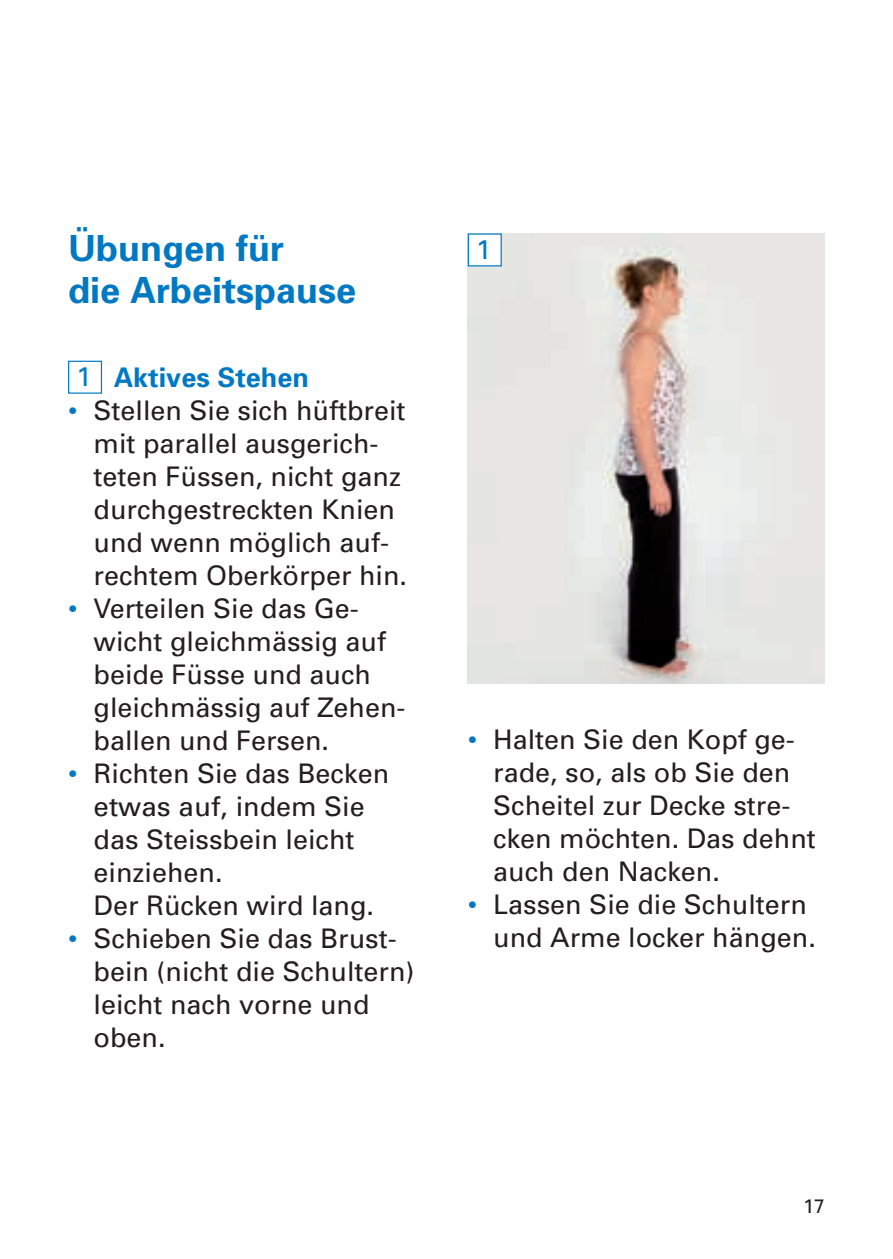
<style>
.page{position:relative;width:893px;height:1259px;background:#fff}
.page>*{position:absolute;margin:0;border:0;box-sizing:border-box;transform-origin:0 0}
.t1{font:700 36px/42px "Univers";color:#0079c2}
.t2{font:27px/33px "Univers";color:#231f20}
.t3{font:700 27px "Univers";color:#0079c2}
.t4{font:27px "Univers";color:#0079c2}
.t5{font:19.5px "Univers";color:#231f20}
.s1{color:#0079c2}
</style>
<div class="page">
<img style="left:468px;top:233px;width:357px;height:450px">
<div style="left:468px;top:233px;width:34px;height:33px;background:#fff;border:1px solid #0079c2"></div>
<div style="left:68px;top:361px;width:34px;height:33px;background:#fff;border:1px solid #0079c2"></div>
<h1 class="t1" style="left:68px;top:226px;width:290px">Übungen für<br>die Arbeitspause</h1>
<p class="t3" style="left:114px;top:360px;width:197px">Aktives Stehen</p>
<p class="t2" style="left:94px;top:393px;width:315px;text-indent:-26px"><span class="s1">•</span> Stellen Sie sich hüftbreit mit parallel ausgerich&shy;teten Füssen, nicht ganz durchgestreckten Knien und wenn möglich auf&shy;rechtem Oberkörper hin.</p>
<p class="t2" style="left:94px;top:591px;width:314px;text-indent:-26px"><span class="s1">•</span> Verteilen Sie das Ge&shy;wicht gleichmässig auf beide Füsse und auch gleichmässig auf Zehen&shy;ballen und Fersen.</p>
<p class="t2" style="left:94px;top:756px;width:297px;text-indent:-26px"><span class="s1">•</span> Richten Sie das Becken etwas auf, indem Sie das Steissbein leicht einziehen.<br>Der Rücken wird lang.</p>
<p class="t2" style="left:94px;top:921px;width:323px;text-indent:-26px"><span class="s1">•</span> Schieben Sie das Brust&shy;bein (nicht die Schultern) leicht nach vorne und oben.</p>
<p class="t4" style="left:76px;top:360px;width:17px">1</p>
<p class="t4" style="left:476px;top:233px;width:17px">1</p>
<p class="t2" style="left:493px;top:722px;width:324px;text-indent:-26px"><span class="s1">•</span> Halten Sie den Kopf ge&shy;rade, so, als ob Sie den<br>Scheitel zur Decke stre&shy;cken möchten. Das dehnt auch den Nacken.</p>
<p class="t2" style="left:493px;top:887px;width:324px;text-indent:-26px"><span class="s1">•</span> Lassen Sie die Schultern und Arme locker hängen.</p>
<p class="t5" style="left:803px;top:1194px;width:23px">17</p>
</div>
